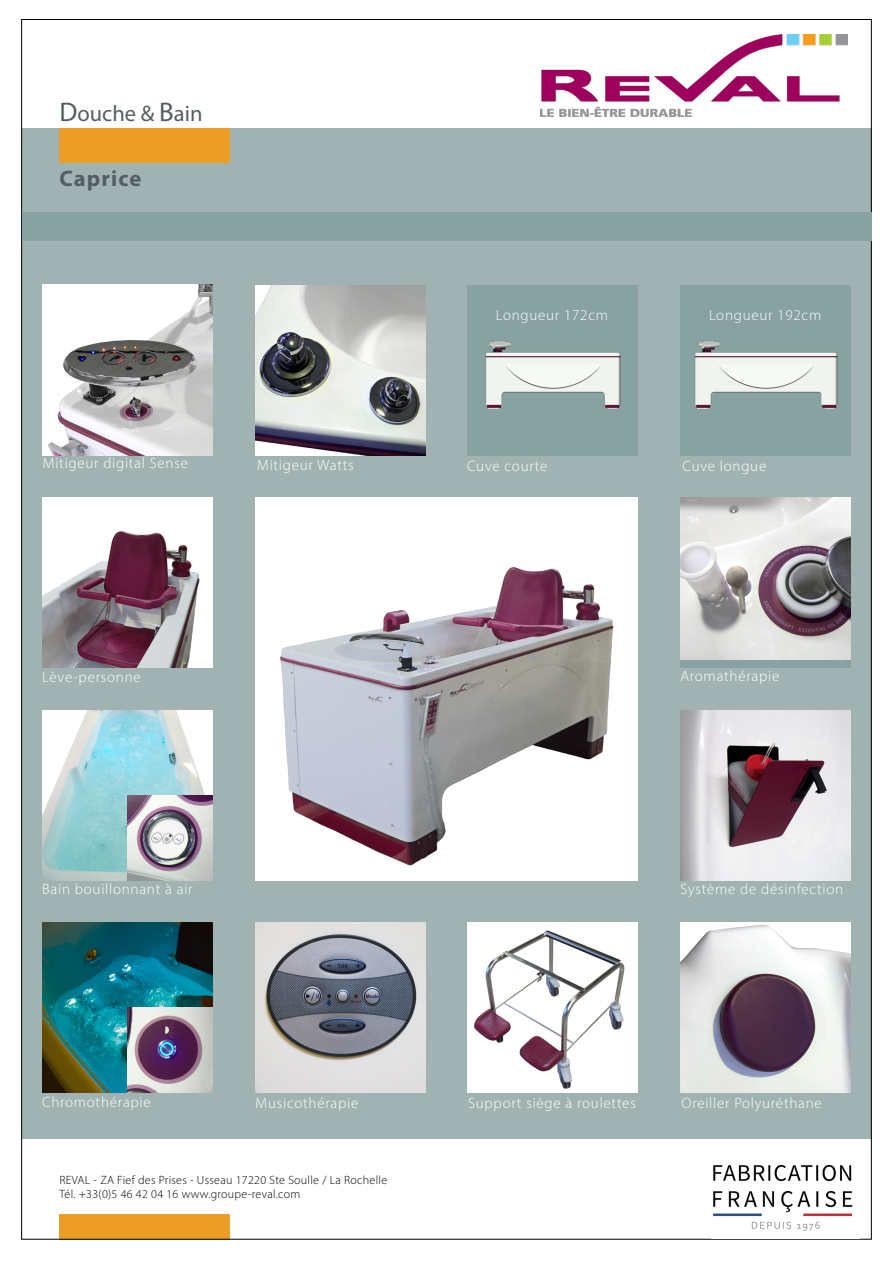
<style>
.page{position:relative;width:893px;height:1263px;background:#fff}
.page>*{position:absolute;margin:0;border:0;box-sizing:border-box;transform-origin:0 0}
.t1{font:22.5px "Myriad Pro";color:#545e61}
.t2{font:700 22.5px "Myriad Pro";letter-spacing:.05em;color:#545e61}
.t3{font:300 15px "Myriad Pro";letter-spacing:.05em;color:#fff}
.t4{font:300 12px/14.4px "Myriad Pro";letter-spacing:.025em;color:#000}
.s1{font-size:27px}
</style>
<div class="page">
<div style="left:22px;top:128px;width:849px;height:1010px;background:#a1b2b3"></div>
<div style="left:60px;top:1214px;width:170px;height:26px;background:#eb9d25"></div>
<div style="left:60px;top:128px;width:170px;height:34px;background:#eb9d25"></div>
<img style="left:541px;top:34px;width:306px;height:82px">
<img style="left:712px;top:1164px;width:141px;height:67px">
<div style="left:22px;top:212px;width:849px;height:29px;background:#88a1a1"></div>
<img style="left:255px;top:498px;width:383px;height:382px">
<div style="left:680px;top:498px;width:170px;height:170px;background:#88a1a1"></div>
<img style="left:43px;top:710px;width:170px;height:170px">
<img style="left:43px;top:923px;width:170px;height:170px">
<img style="left:680px;top:498px;width:170px;height:161px">
<img style="left:680px;top:710px;width:170px;height:170px">
<img style="left:128px;top:796px;width:85px;height:85px">
<img style="left:128px;top:1007px;width:85px;height:85px">
<img style="left:680px;top:923px;width:170px;height:170px">
<img style="left:43px;top:285px;width:170px;height:170px">
<img style="left:468px;top:285px;width:170px;height:170px">
<img style="left:680px;top:285px;width:170px;height:170px">
<img style="left:255px;top:285px;width:170px;height:170px">
<img style="left:468px;top:923px;width:170px;height:170px">
<img style="left:255px;top:923px;width:170px;height:169px">
<img style="left:43px;top:498px;width:170px;height:170px">
<h1 class="t1" style="left:60px;top:100px;width:144px"><span class="s1">D</span>ouche &amp; <span class="s1">B</span>ain</h1>
<h1 class="t2" style="left:60px;top:164px;width:83px">Caprice</h1>
<p class="t3" style="left:496px;top:306px;width:114px">Longueur 172cm</p>
<p class="t3" style="left:709px;top:306px;width:114px">Longueur 192cm</p>
<p class="t3" style="left:43px;top:454px;width:147px">Mitigeur digital Sense</p>
<p class="t3" style="left:257px;top:456px;width:98px">Mitigeur Watts</p>
<p class="t3" style="left:467px;top:457px;width:82px">Cuve courte</p>
<p class="t3" style="left:682px;top:457px;width:85px">Cuve longue</p>
<p class="t3" style="left:42px;top:668px;width:100px">Lève-personne</p>
<p class="t3" style="left:680px;top:667px;width:100px">Aromathérapie</p>
<p class="t3" style="left:42px;top:880px;width:152px">Bain bouillonnant à air</p>
<p class="t3" style="left:680px;top:880px;width:164px">Système de désinfection</p>
<p class="t3" style="left:42px;top:1093px;width:110px">Chromothérapie</p>
<p class="t3" style="left:256px;top:1094px;width:104px">Musicothérapie</p>
<p class="t3" style="left:681px;top:1094px;width:142px">Oreiller Polyuréthane</p>
<p class="t3" style="left:468px;top:1094px;width:169px">Support siège à roulettes</p>
<p class="t4" style="left:60px;top:1172px;width:329px">REVAL - ZA Fief des Prises - Usseau 17220 Ste Soulle / La Rochelle<br>Tél. +33(0)5 46 42 04 16 www.groupe-reval.com</p>
</div>
